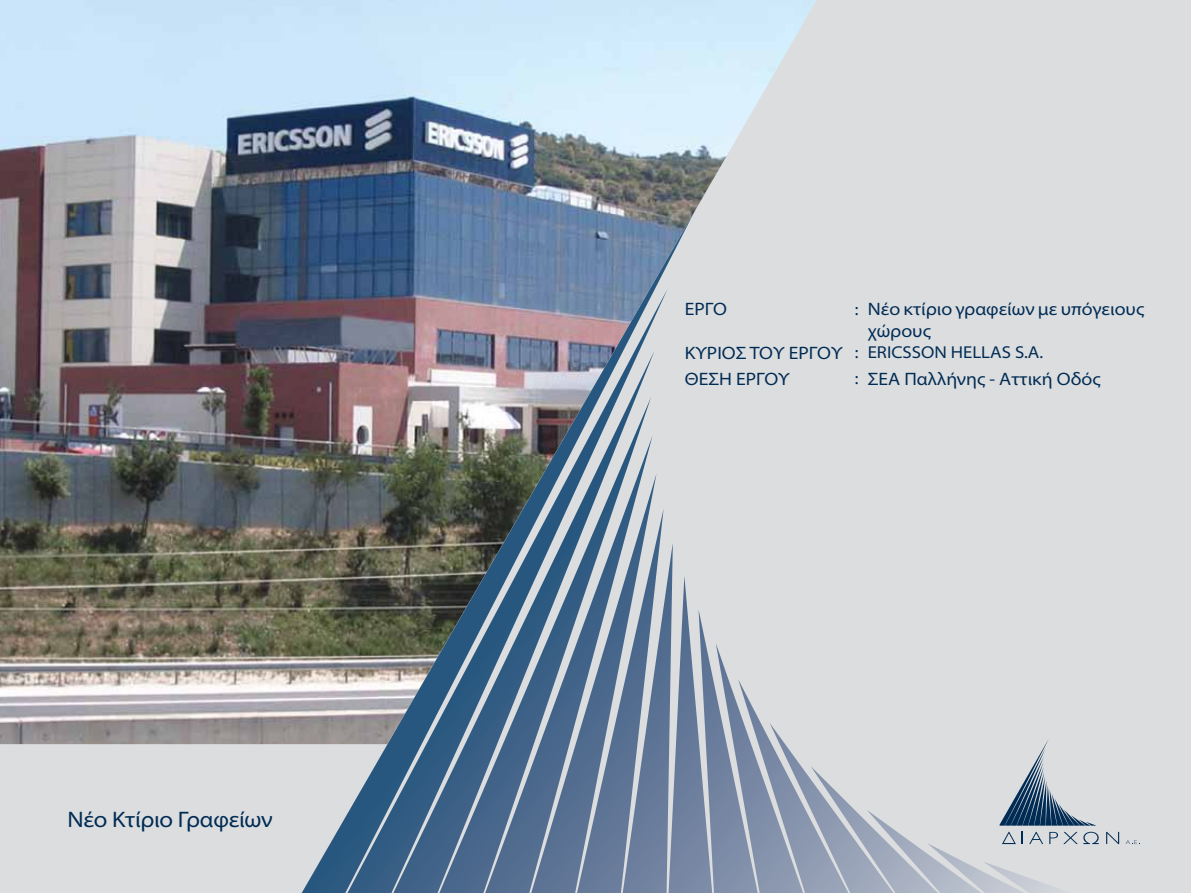
<style>
.page{position:relative;width:1191px;height:893px;background:#dcddde}
.page>*{position:absolute;margin:0;border:0;box-sizing:border-box;transform-origin:0 0}
.t1{font:semi-expanded 22.5px "Myriad Pro";letter-spacing:-.01em;color:#002b54}
.t2{font:semi-expanded 18px/21.6px "Myriad Pro";color:#002b54}
.t3{font:semi-expanded 17.25px "Myriad Pro";color:#002b54}
.s1{font-size:17.25px}
.s2{font-size:18px}
</style>
<div class="page">
<img style="left:0;top:0;width:816px;height:744px">
<svg style="left:302px;top:213px;width:763px;height:680px"></svg>
<svg style="left:999px;top:738px;width:97px;height:88px"></svg>
<svg style="left:1022px;top:832px;width:1px;height:12px"></svg>
<svg style="left:1029px;top:832px;width:14px;height:12px"></svg>
<svg style="left:1049px;top:832px;width:28px;height:12px"></svg>
<svg style="left:1083px;top:832px;width:15px;height:12px"></svg>
<svg style="left:1106px;top:832px;width:13px;height:12px"></svg>
<svg style="left:1125px;top:840px;width:12px;height:4px"></svg>
<svg style="left:1002px;top:832px;width:14px;height:12px"></svg>
<p class="t1" style="left:67px;top:805px;width:207px">Νέο Κτίριο Γραφείων</p>
<p class="t2" style="left:685px;top:298px;width:44px">ΕΡΓΟ</p>
<p class="t2" style="left:867px;top:298px;width:278px;text-indent:-13px"><span class="s1">:</span> Νέο κτίριο γραφείων με υπόγειους χώρους</p>
<p class="t3" style="left:685px;top:342px;width:360px"><span class="s2">ΚΥΡΙΟΣ ΤΟΥ ΕΡΓΟΥ</span> : ERICSSON HELLAS S.A.</p>
<p class="t2" style="left:685px;top:367px;width:106px">ΘΕΣΗ ΕΡΓΟΥ</p>
<p class="t2" style="left:855px;top:367px;width:247px"><span class="s1">:</span> ΣΕΑ Παλλήνης - Αττική Οδός</p>
</div>
